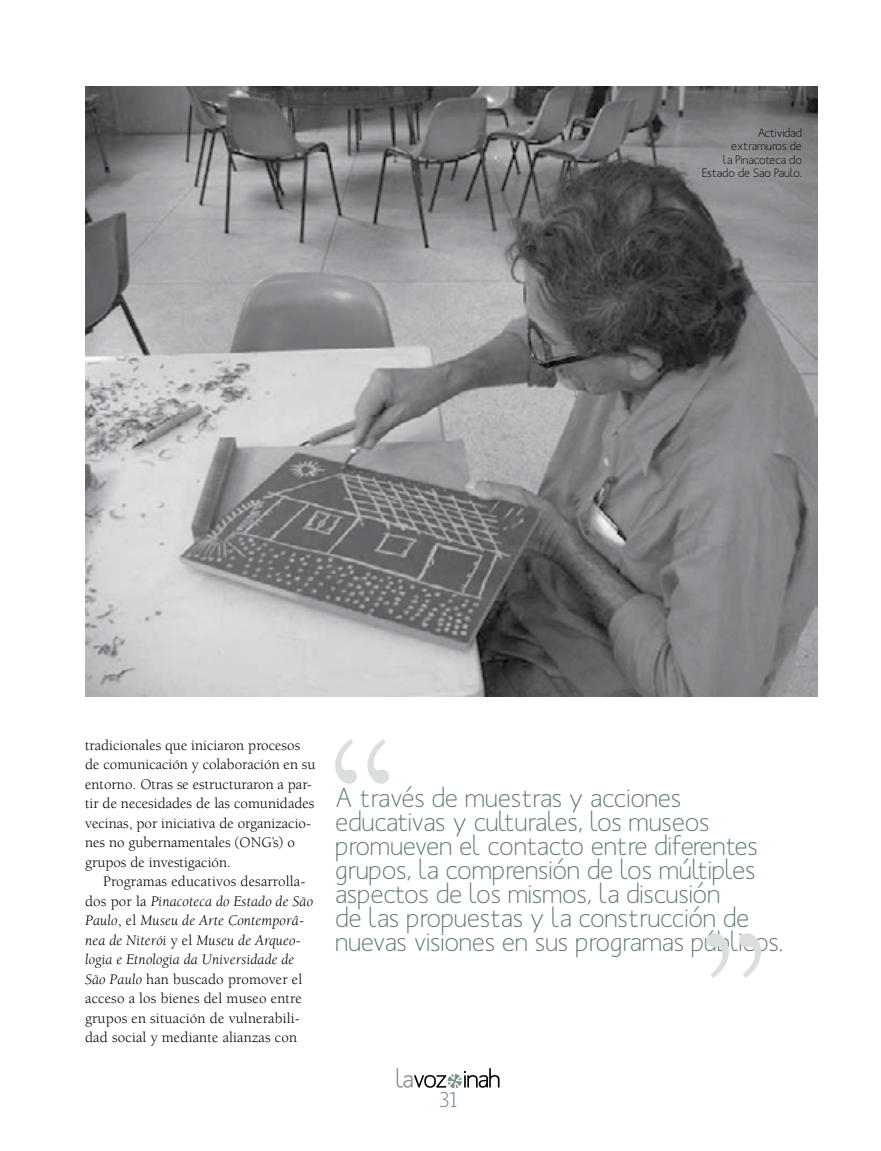
<style>
.page{position:relative;width:881px;height:1151px;background:#fff}
.page>*{position:absolute;margin:0;border:0;box-sizing:border-box;transform-origin:0 0}
.t1{font:27px/24px "Mank Sans 3";letter-spacing:-.01em;color:#5c7775}
.t2{font:21px "Mank Sans 3";color:#5c7775}
.t3{font:15px/19.5px "Berkeley Book 3";color:#000}
.t4{font:italic 15px/19.5px "Berkeley";letter-spacing:.01em;color:#000}
.t5{font:12px/13.5px "Mank Sans 3";color:#000;text-align:right}
.s1{font-family:"Berkeley Book 3";font-style:normal}
.s2{font-family:"Berkeley";font-style:italic}
</style>
<div class="page">
<svg style="left:396px;top:1068px;width:103px;height:20px"></svg>
<img style="left:85px;top:86px;width:731px;height:610px">
<svg style="left:335px;top:739px;width:54px;height:44px"></svg>
<svg style="left:707px;top:933px;width:53px;height:44px"></svg>
<p class="t5" style="left:701px;top:126px;width:101px">Actividad extramuros de<br>la Pinacoteca do<br>Estado de Sao Paulo.</p>
<p class="t3" style="left:85px;top:735px;width:232px">tradicionales que iniciaron procesos de comunicación y colaboración en su entorno. Otras se estructuraron a par&shy;tir de necesidades de las comunidades vecinas, por iniciativa de organizacio&shy;nes no gubernamentales (ONG’s) o grupos de investigación.</p>
<p class="t3" style="left:103px;top:871px;width:204px">Programas educativos desarrolla-</p>
<p class="t4" style="left:85px;top:891px;width:229px"><span class="s1">dos por la</span> Pinacoteca do Estado de São Paulo<span class="s1">, el</span> Museu de Arte Contemporâ&shy;nea de Niterói <span class="s1">y el</span> Museu de Arqueo&shy;logia e Etnologia da Universidade de</p>
<p class="t3" style="left:85px;top:969px;width:219px"><span class="s2">São Paulo</span> han buscado promover el acceso a los bienes del museo entre grupos en situación de vulnerabili&shy;dad social y mediante alianzas con</p>
<p class="t1" style="left:335px;top:785px;width:449px">A través de muestras y acciones educativas y culturales, los museos promueven el contacto entre diferentes grupos, la comprensión de los múltiples aspectos de los mismos, la discusión<br>de las propuestas y la construcción de nuevas visiones en sus programas públicos.</p>
<h2 class="t2" style="left:439px;top:1086px;width:19px">31</h2>
</div>
